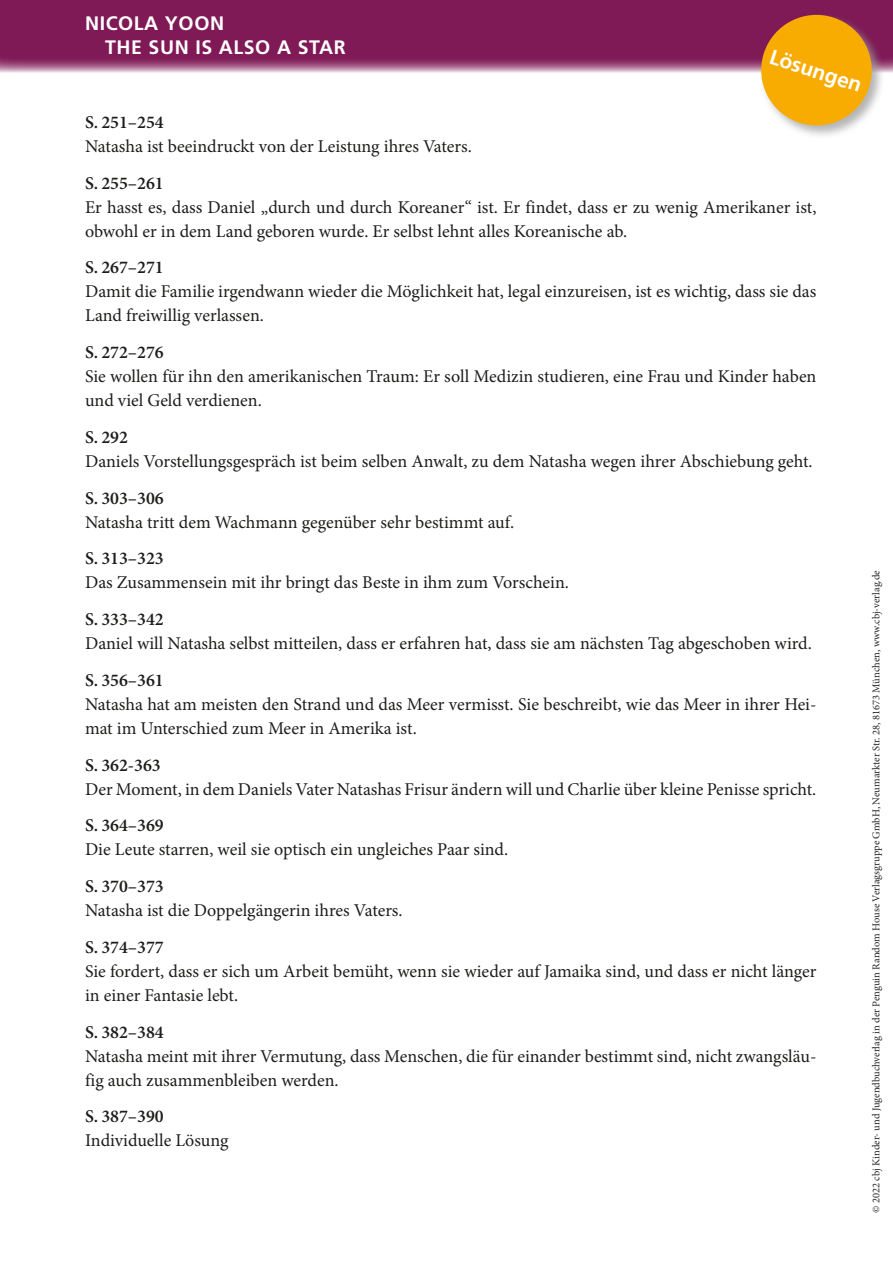
<style>
.page{position:relative;width:893px;height:1263px;background:#fff}
.page>*{position:absolute;margin:0;border:0;box-sizing:border-box;transform-origin:0 0}
.t1{font:700 21px "Frutiger LT Pro";color:#fff}
.t2{font:700 19.5px/24px "Frutiger LT Pro";letter-spacing:.03em;color:#fff}
.t3{font:18px/24px "Minion Pro";color:#1d1d1b}
.t4{font:600 18px "Minion Pro";color:#1d1d1b}
.t5{font:10.5px "Minion Pro";color:#252423}
</style>
<div class="page">
<svg style="left:0;top:0;width:893px;height:72px;fill:#7f1a56"></svg>
<div style="left:759px;top:13px;width:127px;height:127px;background:#9d9d9d;opacity:.75"></div>
<svg style="left:754px;top:8px;width:124px;height:124px"></svg>
<p class="t2" style="left:105px;top:12px;width:242px;text-indent:-20px">NICOLA YOON<br>THE SUN IS ALSO A STAR</p>
<p class="t1" style="left:774px;top:44px;width:97px;rotate:18deg">Lösungen</p>
<p class="t4" style="left:85px;top:110px;width:80px">S. 251–254</p>
<p class="t3" style="left:85px;top:134px;width:388px">Natasha ist beeindruckt von der Leistung ihres Vaters.</p>
<p class="t4" style="left:85px;top:170px;width:80px">S. 255–261</p>
<p class="t3" style="left:85px;top:195px;width:733px">Er hasst es, dass Daniel „durch und durch Koreaner“ ist. Er findet, dass er zu wenig Amerikaner ist, obwohl er in dem Land geboren wurde. Er selbst lehnt alles Koreanische ab.</p>
<p class="t4" style="left:85px;top:255px;width:80px">S. 267–271</p>
<p class="t3" style="left:85px;top:280px;width:733px">Damit die Familie irgendwann wieder die Möglichkeit hat, legal einzureisen, ist es wichtig, dass sie das<br>Land freiwillig verlassen.</p>
<p class="t4" style="left:85px;top:340px;width:80px">S. 272–276</p>
<p class="t3" style="left:85px;top:364px;width:733px">Sie wollen für ihn den amerikanischen Traum: Er soll Medizin studieren, eine Frau und Kinder haben und viel Geld verdienen.</p>
<p class="t4" style="left:85px;top:425px;width:44px">S. 292</p>
<p class="t3" style="left:85px;top:449px;width:729px">Daniels Vorstellungsgespräch ist beim selben Anwalt, zu dem Natasha wegen ihrer Abschiebung geht.</p>
<p class="t4" style="left:85px;top:485px;width:80px">S. 303–306</p>
<p class="t3" style="left:85px;top:510px;width:431px">Natasha tritt dem Wachmann gegenüber sehr bestimmt auf.</p>
<p class="t4" style="left:85px;top:546px;width:80px">S. 313–323</p>
<p class="t3" style="left:85px;top:571px;width:485px">Das Zusammensein mit ihr bringt das Beste in ihm zum Vorschein.</p>
<p class="t4" style="left:85px;top:607px;width:80px">S. 333–342</p>
<p class="t3" style="left:85px;top:631px;width:728px">Daniel will Natasha selbst mitteilen, dass er erfahren hat, dass sie am nächsten Tag abgeschoben wird.</p>
<p class="t4" style="left:85px;top:668px;width:80px">S. 356–361</p>
<p class="t3" style="left:85px;top:692px;width:733px">Natasha hat am meisten den Strand und das Meer vermisst. Sie beschreibt, wie das Meer in ihrer Hei&shy;mat im Unterschied zum Meer in Amerika ist.</p>
<p class="t4" style="left:85px;top:752px;width:77px">S. 362-363</p>
<p class="t3" style="left:85px;top:777px;width:733px">Der Moment, in dem Daniels Vater Natashas Frisur ändern will und Charlie über kleine Penisse spricht.</p>
<p class="t4" style="left:85px;top:813px;width:80px">S. 364–369</p>
<p class="t3" style="left:85px;top:838px;width:425px">Die Leute starren, weil sie optisch ein ungleiches Paar sind.</p>
<p class="t4" style="left:85px;top:874px;width:80px">S. 370–373</p>
<p class="t3" style="left:85px;top:898px;width:319px">Natasha ist die Doppelgängerin ihres Vaters.</p>
<p class="t4" style="left:85px;top:935px;width:80px">S. 374–377</p>
<p class="t3" style="left:85px;top:959px;width:733px">Sie fordert, dass er sich um Arbeit bemüht, wenn sie wieder auf Jamaika sind, und dass er nicht länger in einer Fantasie lebt.</p>
<p class="t4" style="left:85px;top:1019px;width:80px">S. 382–384</p>
<p class="t3" style="left:85px;top:1044px;width:733px">Natasha meint mit ihrer Vermutung, dass Menschen, die für einander bestimmt sind, nicht zwangsläu&shy;fig auch zusammenbleiben werden.</p>
<p class="t4" style="left:85px;top:1104px;width:80px">S. 387–390</p>
<p class="t3" style="left:85px;top:1129px;width:145px">Individuelle Lösung</p>
<p class="t5" style="left:869px;top:1213px;width:644px;rotate:-90deg">© 2022 cbj Kinder- und Jugendbuchverlag in der Penguin Random House Verlagsgruppe GmbH, Neumarkter Str. 28, 81673 München, www.cbj-verlag.de</p>
</div>
